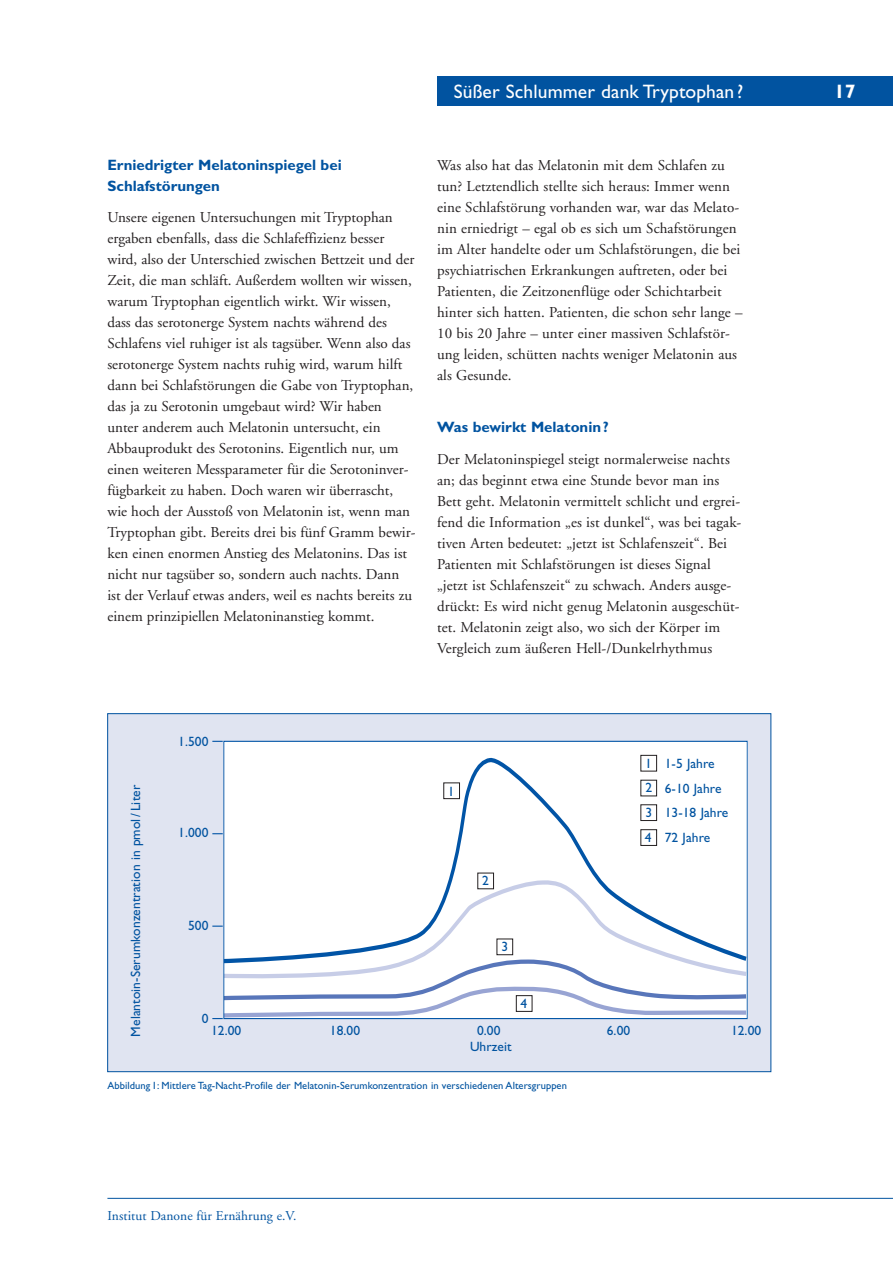
<style>
.page{position:relative;width:893px;height:1262px;background:#fff}
.page>*{position:absolute;margin:0;border:0;box-sizing:border-box;transform-origin:0 0}
.t1{font:19.5px "Gill Sans";letter-spacing:.005em;color:#fff}
.t2{font:700 19.5px "Gill Sans";color:#fff}
.t3{font:15px/21px "Adobe Garamond";color:#231f20}
.t4{font:700 15px/21px "Gill Sans";color:#0153a0}
.t5{font:13.5px/24.8px "Gill Sans";letter-spacing:.005em;color:#0153a0}
.t6{font:13.5px "Adobe Garamond";letter-spacing:.005em;color:#0153a0}
.t7{font:10.5px "Gill Sans";letter-spacing:.005em;color:#0153a0}
</style>
<div class="page">
<div style="left:437px;top:77px;width:455px;height:29px;background:#0153a0"></div>
<hr style="left:107px;top:1197px;width:785px;height:1px;background:#0153a0">
<div style="left:108px;top:713px;width:662px;height:358px;background:#e0e4f1"></div>
<svg style="left:212px;top:740px;width:536px;height:279px"></svg>
<div style="left:443px;top:782px;width:16px;height:17px;border:1px solid #231f20"></div>
<div style="left:477px;top:872px;width:17px;height:17px;border:1px solid #231f20"></div>
<div style="left:496px;top:938px;width:17px;height:17px;border:1px solid #231f20"></div>
<div style="left:516px;top:995px;width:16px;height:16px;border:1px solid #231f20"></div>
<h1 class="t1" style="left:454px;top:84px;width:291px">Süßer Schlummer dank Tryptophan?</h1>
<h1 class="t2" style="left:834px;top:84px;width:23px">17</h1>
<p class="t4" style="left:107px;top:156px;width:236px">Erniedrigter Melatoninspiegel bei<br>Schlafstörungen</p>
<p class="t3" style="left:107px;top:208px;width:310px">Unsere eigenen Untersuchungen mit Tryptophan ergaben ebenfalls, dass die Schlafeffizienz besser wird, also der Unterschied zwischen Bettzeit und der Zeit, die man schläft. Außerdem wollten wir wissen, warum Tryptophan eigentlich wirkt. Wir wissen, dass das serotonerge System nachts während des Schlafens viel ruhiger ist als tagsüber. Wenn also das serotonerge System nachts ruhig wird, warum hilft dann bei Schlafstörungen die Gabe von Tryptophan, das ja zu Serotonin umgebaut wird? Wir haben unter anderem auch Melatonin untersucht, ein Abbauprodukt des Serotonins. Eigentlich nur, um einen weiteren Messparameter für die Serotoninver&shy;fügbarkeit zu haben. Doch waren wir überrascht, wie hoch der Ausstoß von Melatonin ist, wenn man Tryptophan gibt. Bereits drei bis fünf Gramm bewir&shy;ken einen enormen Anstieg des Melatonins. Das ist nicht nur tagsüber so, sondern auch nachts. Dann ist der Verlauf etwas anders, weil es nachts bereits zu einem prinzipiellen Melatoninanstieg kommt.</p>
<p class="t3" style="left:437px;top:156px;width:307px">Was also hat das Melatonin mit dem Schlafen zu tun? Letztendlich stellte sich heraus: Immer wenn eine Schlafstörung vorhanden war, war das Melato&shy;nin erniedrigt – egal ob es sich um Schafstörungen im Alter handelte oder um Schlafstörungen, die bei psychiatrischen Erkrankungen auftreten, oder bei Patienten, die Zeitzonenflüge oder Schichtarbeit hinter sich hatten. Patienten, die schon sehr lange – 10 bis 20 Jahre – unter einer massiven Schlafstör&shy;ung leiden, schütten nachts weniger Melatonin aus als Gesunde.</p>
<p class="t4" style="left:437px;top:418px;width:173px">Was bewirkt Melatonin?</p>
<p class="t3" style="left:437px;top:450px;width:306px">Der Melatoninspiegel steigt normalerweise nachts an; das beginnt etwa eine Stunde bevor man ins Bett geht. Melatonin vermittelt schlicht und ergrei&shy;fend die Information „es ist dunkel“, was bei tagak&shy;tiven Arten bedeutet: „jetzt ist Schlafenszeit“. Bei Patienten mit Schlafstörungen ist dieses Signal „jetzt ist Schlafenszeit“ zu schwach. Anders ausge&shy;drückt: Es wird nicht genug Melatonin ausgeschüt&shy;tet. Melatonin zeigt also, wo sich der Körper im Vergleich zum äußeren Hell-/Dunkelrhythmus</p>
<p class="t5" style="left:178px;top:730px;width:32px">1.500</p>
<p class="t5" style="left:125px;top:1036px;width:253px;rotate:-90deg">Melantoin-Serumkonzentration in pmol/Liter</p>
<p class="t5" style="left:178px;top:821px;width:32px">1.000</p>
<p class="t5" style="left:188px;top:914px;width:22px">500</p>
<p class="t5" style="left:202px;top:1007px;width:8px">0</p>
<p class="t5" style="left:448px;top:780px;width:8px">1</p>
<p class="t5" style="left:482px;top:869px;width:8px">2</p>
<p class="t5" style="left:501px;top:936px;width:8px">3</p>
<p class="t5" style="left:520px;top:992px;width:8px">4</p>
<p class="t5" style="left:645px;top:752px;width:9px;text-align:justify">1<br>2<br>3<br>4</p>
<p class="t5" style="left:664px;top:752px;width:65px">1-5 Jahre<br>6-10 Jahre<br>13-18 Jahre<br>72 Jahre</p>
<p class="t5" style="left:211px;top:1019px;width:32px">12.00</p>
<p class="t5" style="left:330px;top:1019px;width:32px">18.00</p>
<p class="t5" style="left:477px;top:1019px;width:25px">0.00</p>
<p class="t5" style="left:607px;top:1019px;width:25px">6.00</p>
<p class="t5" style="left:731px;top:1019px;width:32px">12.00</p>
<p class="t5" style="left:470px;top:1036px;width:43px">Uhrzeit</p>
<p class="t7" style="left:107px;top:1081px;width:461px">Abbildung1: Mittlere Tag-Nacht-Profile der Melatonin-Serumkonzentration in verschiedenen Altersgruppen</p>
<p class="t6" style="left:107px;top:1210px;width:190px">Institut Danone für Ernährung e.V.</p>
</div>
